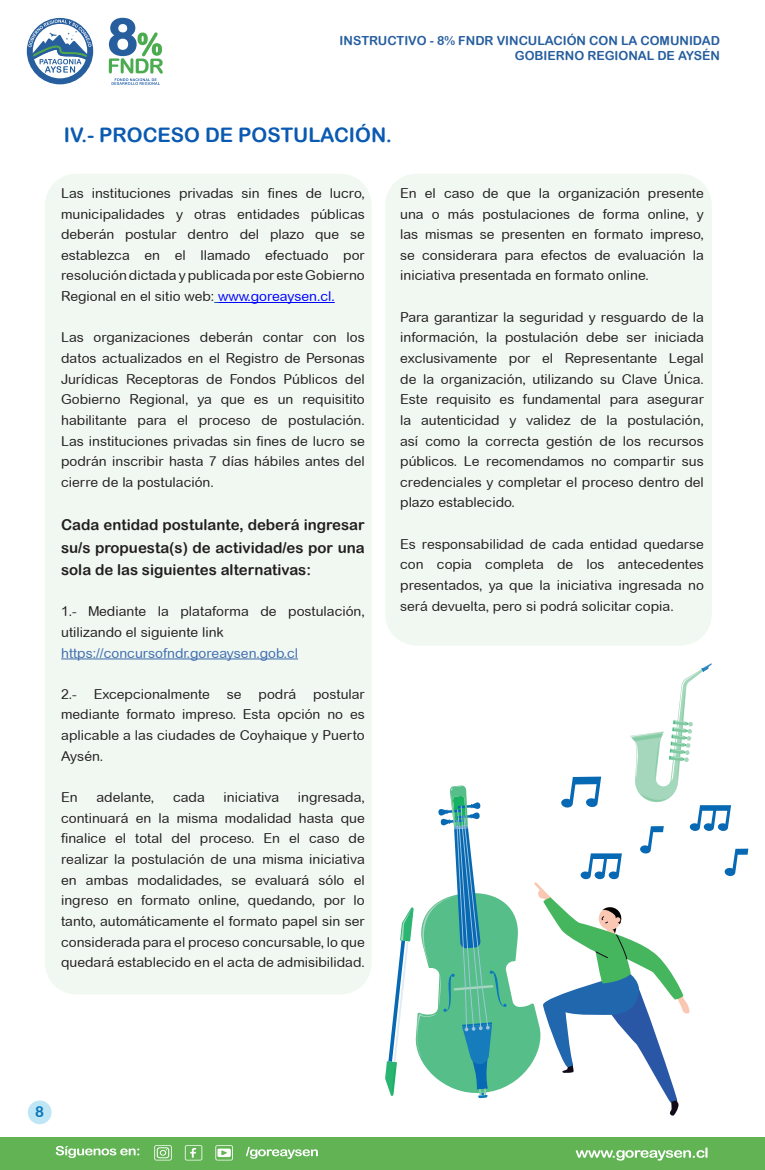
<style>
.page{position:relative;width:765px;height:1170px;background:#fff}
.page>*{position:absolute;margin:0;border:0;box-sizing:border-box;transform-origin:0 0}
.TITULO_1{font:20px "Arial Rounded MT Bold";color:#0b5ab2}
.t1{font:15px/22.5px "Arial Rounded MT Bold";color:#231f20;text-align:justify}
.t2{font:15px "Arial Rounded MT Bold";color:#0675bb}
.t3{font:13.75px/20.6px "Arial Rounded MT";color:#231f20;text-align:justify}
.t4{font:13.75px "Arial Rounded MT";color:#3f6caf}
.t5{font:12.5px/15px "Arial Rounded MT Bold";color:#265e9e;text-align:right}
.s1{color:#00f}
</style>
<div class="page">
<div style="left:28px;top:1100px;width:24px;height:24px;background:#bfe6f5;border-radius:50%"></div>
<svg style="left:108px;top:17px;width:55px;height:68px"></svg>
<svg style="left:27px;top:18px;width:66px;height:66px"></svg>
<div style="left:0;top:1137px;width:765px;height:32px;background:#61b354"></div>
<svg style="left:246px;top:1146px;width:72px;height:12px"></svg>
<svg style="left:185px;top:1145px;width:17px;height:15px"></svg>
<svg style="left:154px;top:1145px;width:18px;height:15px"></svg>
<svg style="left:215px;top:1145px;width:18px;height:15px"></svg>
<svg style="left:56px;top:1146px;width:83px;height:11px"></svg>
<svg style="left:576px;top:1147px;width:132px;height:13px"></svg>
<div style="left:385px;top:174px;width:327px;height:471px;background:#f0f8f1;border-radius:31px"></div>
<div style="left:45px;top:174px;width:327px;height:820px;background:#f0f8f1;border-radius:31px"></div>
<hr style="left:218px;top:302px;width:117px;height:1px;background:#00f">
<hr style="left:61px;top:658px;width:237px;height:1px;background:#3f6caf">
<svg style="left:385px;top:663px;width:363px;height:452px"></svg>
<p class="t5" style="left:340px;top:33px;width:382px">INSTRUCTIVO - 8% FNDR VINCULACIÓN CON LA COMUNIDAD<br>GOBIERNO REGIONAL DE AYSÉN</p>
<p class="TITULO_1" style="left:64px;top:123px;width:330px">IV.- PROCESO DE POSTULACIÓN.</p>
<p class="t3" style="left:61px;top:183px;width:305px">Las instituciones privadas sin fines de lucro, municipalidades y otras entidades públicas deberán postular dentro del plazo que se establezca en el llamado efectuado por resolución dictada y publicada por este Gobierno Regional en el sitio web: <span class="s1">www.goreaysen.cl.</span></p>
<p class="t3" style="left:61px;top:327px;width:305px">Las organizaciones deberán contar con los datos actualizados en el Registro de Personas Jurídicas Receptoras de Fondos Públicos del Gobierno Regional, ya que es un requisitito habilitante para el proceso de postulación.<br>Las instituciones privadas sin fines de lucro se podrán inscribir hasta 7 días hábiles antes del cierre de la postulación.</p>
<p class="t1" style="left:61px;top:513px;width:305px">Cada entidad postulante, deberá ingresar su/s propuesta(s) de actividad/es por una sola de las siguientes alternativas:</p>
<p class="t3" style="left:61px;top:601px;width:305px">1.- Mediante la plataforma de postulación, utilizando el siguiente link</p>
<p class="t4" style="left:61px;top:644px;width:239px">https://concursofndr.goreaysen.gob.cl</p>
<p class="t3" style="left:61px;top:683px;width:305px">2.- Excepcionalmente se podrá postular mediante formato impreso. Esta opción no es aplicable a las ciudades de Coyhaique y Puerto Aysén.</p>
<p class="t3" style="left:61px;top:786px;width:18px">En</p>
<p class="t3" style="left:97px;top:786px;width:59px">adelante,</p>
<p class="t3" style="left:173px;top:786px;width:33px">cada</p>
<p class="t3" style="left:224px;top:786px;width:57px">iniciativa</p>
<p class="t3" style="left:61px;top:786px;width:305px;text-indent:237px">ingresada, continuará en la misma modalidad hasta que finalice el total del proceso. En el caso de realizar la postulación de una misma iniciativa en ambas modalidades, se evaluará sólo el ingreso en formato online, quedando, por lo tanto, automáticamente el formato papel sin ser considerada para el proceso concursable, lo que quedará establecido en el acta de admisibilidad.</p>
<p class="t3" style="left:400px;top:183px;width:305px">En el caso de que la organización presente una o más postulaciones de forma online, y las mismas se presenten en formato impreso, se considerara para efectos de evaluación la iniciativa presentada en formato online.</p>
<p class="t3" style="left:400px;top:306px;width:305px">Para garantizar la seguridad y resguardo de la información, la postulación debe ser iniciada exclusivamente por el Representante Legal de la organización, utilizando su Clave Única.<br>Este requisito es fundamental para asegurar la autenticidad y validez de la postulación, así como la correcta gestión de los recursos públicos. Le recomendamos no compartir sus credenciales y completar el proceso dentro del plazo establecido.</p>
<p class="t3" style="left:400px;top:533px;width:305px">Es responsabilidad de cada entidad quedarse con copia completa de los antecedentes presentados, ya que la iniciativa ingresada no será devuelta, pero si podrá solicitar copia.</p>
<p class="t2" style="left:35px;top:1102px;width:10px">8</p>
</div>
